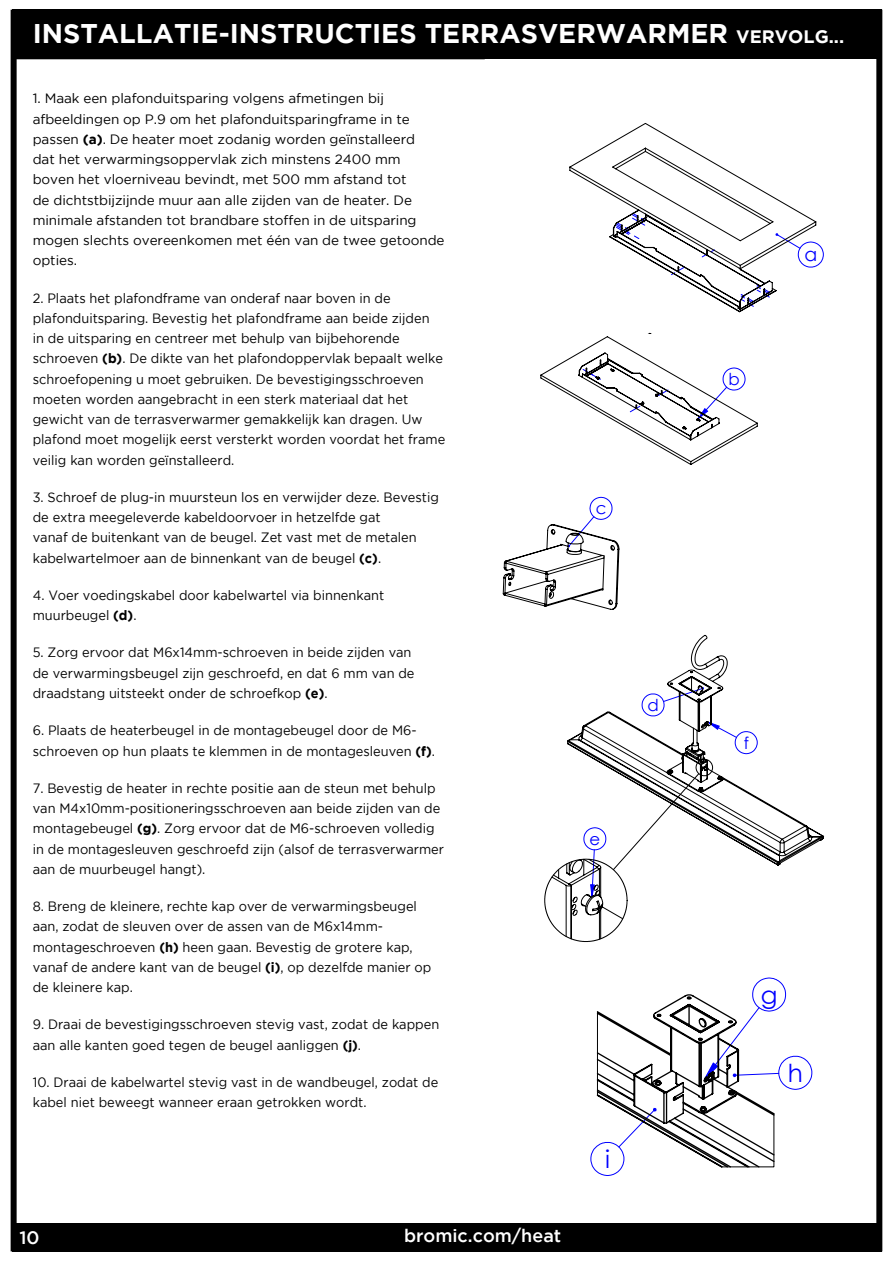
<style>
.page{position:relative;width:893px;height:1263px;background:#fff}
.page>*{position:absolute;margin:0;border:0;box-sizing:border-box;transform-origin:0 0}
.t1{font:700 27px "Gotham";color:#fff}
.t2{font:24.9px "Century Gothic";color:#00f}
.t3{font:18.75px "Century Gothic";color:#00f}
.t4{font:500 18px "Gotham";color:#fff}
.t5{font:16.5px "Century Gothic";color:#00f}
.t6{font:13.5px/20.2px "Gotham";color:#000;scale:.95 1}
.t7{font:13.5px/20.2px "Gotham";color:#000}
.s1{font-size:18px}
.s2{font-weight:700}
</style>
<div class="page">
<div style="left:12px;top:1223px;width:870px;height:29px;background:#000"></div>
<div style="left:12px;top:9px;width:870px;height:50px;background:#000"></div>
<div style="left:11px;top:10px;width:871px;height:1241px;border:6px solid #000"></div>
<hr style="left:12px;top:56px;width:473px;height:3px;background:#000">
<svg style="left:667px;top:634px;width:157px;height:232px"></svg>
<svg style="left:544px;top:687px;width:175px;height:255px"></svg>
<svg style="left:502px;top:496px;width:118px;height:114px"></svg>
<svg style="left:596px;top:977px;width:217px;height:192px"></svg>
<svg style="left:540px;top:243px;width:284px;height:222px"></svg>
<svg style="left:568px;top:123px;width:249px;height:190px"></svg>
<h1 class="t1" style="left:33px;top:22px;width:813px">INSTALLATIE-INSTRUCTIES TERRASVERWARMER <span class="s1">VERVOLG...</span></h1>
<p class="t7" style="left:33px;top:89px;width:413px">1. Maak een plafonduitsparing volgens afmetingen bij afbeeldingen op P.9 om het plafonduitsparingframe in te passen <span class="s2">(a)</span>. De heater moet zodanig worden geïnstalleerd<br>dat het verwarmingsoppervlak zich minstens 2400 mm boven het vloerniveau bevindt, met 500 mm afstand tot<br>de dichtstbijzijnde muur aan alle zijden van de heater. De minimale afstanden tot brandbare stoffen in de uitsparing mogen slechts overeenkomen met één van de twee getoonde opties.</p>
<p class="t6" style="left:33px;top:288px;width:436px">2. Plaats het plafondframe van onderaf naar boven in de plafonduitsparing. Bevestig het plafondframe aan beide zijden<br>in de uitsparing en centreer met behulp van bijbehorende schroeven <span class="s2">(b)</span>. De dikte van het plafondoppervlak bepaalt welke schroefopening u moet gebruiken. De bevestigingsschroeven moeten worden aangebracht in een sterk materiaal dat het gewicht van de terrasverwarmer gemakkelijk kan dragen. Uw plafond moet mogelijk eerst versterkt worden voordat het frame veilig kan worden geïnstalleerd.</p>
<p class="t6" style="left:33px;top:487px;width:429px">3. Schroef de plug-in muursteun los en verwijder deze. Bevestig de extra meegeleverde kabeldoorvoer in hetzelfde gat<br>vanaf de buitenkant van de beugel. Zet vast met de metalen kabelwartelmoer aan de binnenkant van de beugel <span class="s2">(c)</span>.</p>
<p class="t6" style="left:33px;top:585px;width:371px">4. Voer voedingskabel door kabelwartel via binnenkant muurbeugel <span class="s2">(d)</span>.</p>
<p class="t6" style="left:33px;top:643px;width:403px">5. Zorg ervoor dat M6x14mm-schroeven in beide zijden van de verwarmingsbeugel zijn geschroefd, en dat 6 mm van de draadstang uitsteekt onder de schroefkop <span class="s2">(e)</span>.</p>
<p class="t6" style="left:33px;top:721px;width:425px">6. Plaats de heaterbeugel in de montagebeugel door de M6- schroeven op hun plaats te klemmen in de montagesleuven <span class="s2">(f)</span>.</p>
<p class="t6" style="left:33px;top:778px;width:434px">7. Bevestig de heater in rechte positie aan de steun met behulp van M4x10mm-positioneringsschroeven aan beide zijden van de montagebeugel <span class="s2">(g)</span>. Zorg ervoor dat de M6-schroeven volledig in de montagesleuven geschroefd zijn (alsof de terrasverwarmer aan de muurbeugel hangt).</p>
<p class="t6" style="left:33px;top:897px;width:421px">8. Breng de kleinere, rechte kap over de verwarmingsbeugel aan, zodat de sleuven over de assen van de M6x14mm&shy;montageschroeven <span class="s2">(h)</span> heen gaan. Bevestig de grotere kap, vanaf de andere kant van de beugel <span class="s2">(i)</span>, op dezelfde manier op de kleinere kap.</p>
<p class="t6" style="left:33px;top:1015px;width:429px">9. Draai de bevestigingsschroeven stevig vast, zodat de kappen aan alle kanten goed tegen de beugel aanliggen <span class="s2">(j)</span>.</p>
<p class="t6" style="left:33px;top:1072px;width:428px">10. Draai de kabelwartel stevig vast in de wandbeugel, zodat de kabel niet beweegt wanneer eraan getrokken wordt.</p>
<h3 class="t4" style="left:19px;top:1229px;width:22px">10</h3>
<h3 class="t4" style="left:404px;top:1227px;width:159px">bromic.com/heat</h3>
<p class="t5" style="left:596px;top:502px;width:12px">c</p>
<p class="t5" style="left:590px;top:832px;width:12px">e</p>
<h2 class="t2" style="left:605px;top:1149px;width:6px">i</h2>
<p class="t5" style="left:647px;top:698px;width:13px">d</p>
<p class="t5" style="left:728px;top:373px;width:13px">b</p>
<h3 class="t3" style="left:804px;top:247px;width:14px">a</h3>
<p class="t5" style="left:744px;top:736px;width:7px">f</p>
<h2 class="t2" style="left:761px;top:985px;width:18px">g</h2>
<h2 class="t2" style="left:788px;top:1063px;width:17px">h</h2>
</div>
